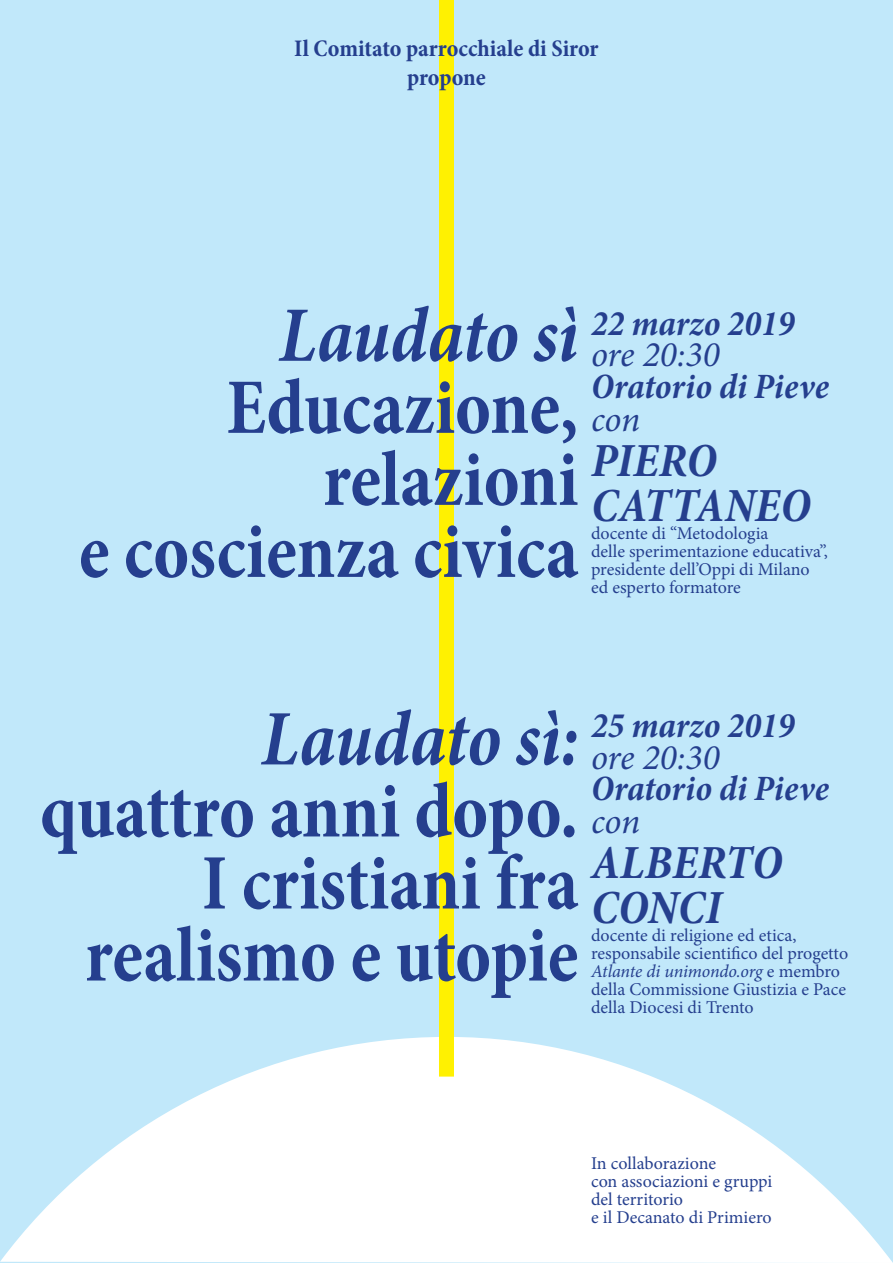
<style>
.page{position:relative;width:893px;height:1263px;background:#c1e8fa}
.page>*{position:absolute;margin:0;border:0;box-sizing:border-box;transform-origin:0 0}
.t1{font:700 condensed 79.5px/72px "Minion Pro";color:#253f8e;text-align:right;scale:.93 1}
.t2{font:italic 700 condensed 79.5px "Minion Pro";letter-spacing:-.005em;color:#253f8e;scale:.93 1}
.t3{font:italic 700 condensed 48px/45px "Minion Pro";color:#253f8e}
.t4{font:italic 700 condensed 36px "Minion Pro";color:#253f8e}
.t5{font:italic 36px "Minion Pro";letter-spacing:-.01em;color:#253f8e}
.t6{font:700 condensed 24px/28.8px "Minion Pro";color:#253f8e;text-align:center}
.t7{font:18px/18px "Minion Pro";color:#253f8e}
.s1{font-style:italic}
</style>
<div class="page">
<svg style="left:0;top:1037px;width:893px;height:226px;fill:#fff"></svg>
<div style="left:439px;top:0;width:15px;height:1076px;background:#fff101"></div>
<h3 class="t6" style="left:294px;top:34px;width:306px">Il Comitato parrocchiale di Siror propone</h3>
<h1 class="t2" style="left:279px;top:280px;width:323px">Laudato sì</h1>
<h1 class="t1" style="left:79px;top:371px;width:539px">Educazione, relazioni<br>e coscienza civica</h1>
<h3 class="t4" style="left:591px;top:298px;width:205px">22 marzo 2019</h3>
<h3 class="t5" style="left:591px;top:330px;width:130px">ore 20:30</h3>
<h3 class="t4" style="left:591px;top:361px;width:239px">Oratorio di Pieve</h3>
<h3 class="t5" style="left:591px;top:395px;width:51px">con</h3>
<h2 class="t3" style="left:591px;top:438px;width:221px">PIERO<br>CATTANEO</h2>
<p class="t7" style="left:591px;top:525px;width:238px">docente di “Metodologia<br>delle sperimentazione educativa”, presidente dell’Oppi di Milano ed esperto formatore</p>
<h1 class="t2" style="left:261px;top:684px;width:342px">Laudato sì:</h1>
<h1 class="t1" style="left:40px;top:775px;width:580px">quattro anni dopo.<br>I cristiani fra realismo e utopie</h1>
<h3 class="t4" style="left:591px;top:701px;width:205px">25 marzo 2019</h3>
<h3 class="t5" style="left:591px;top:733px;width:130px">ore 20:30</h3>
<h3 class="t4" style="left:591px;top:764px;width:239px">Oratorio di Pieve</h3>
<h3 class="t5" style="left:591px;top:797px;width:51px">con</h3>
<h2 class="t3" style="left:591px;top:840px;width:193px">ALBERTO<br>CONCI</h2>
<p class="t7" style="left:591px;top:926px;width:259px">docente di religione ed etica, responsabile scientifico del progetto<br><span class="s1">Atlante di unimondo.org</span> e membro della Commissione Giustizia e Pace della Diocesi di Trento</p>
<p class="t7" style="left:591px;top:1154px;width:183px">In collaborazione<br>con associazioni e gruppi del territorio<br>e il Decanato di Primiero</p>
</div>
